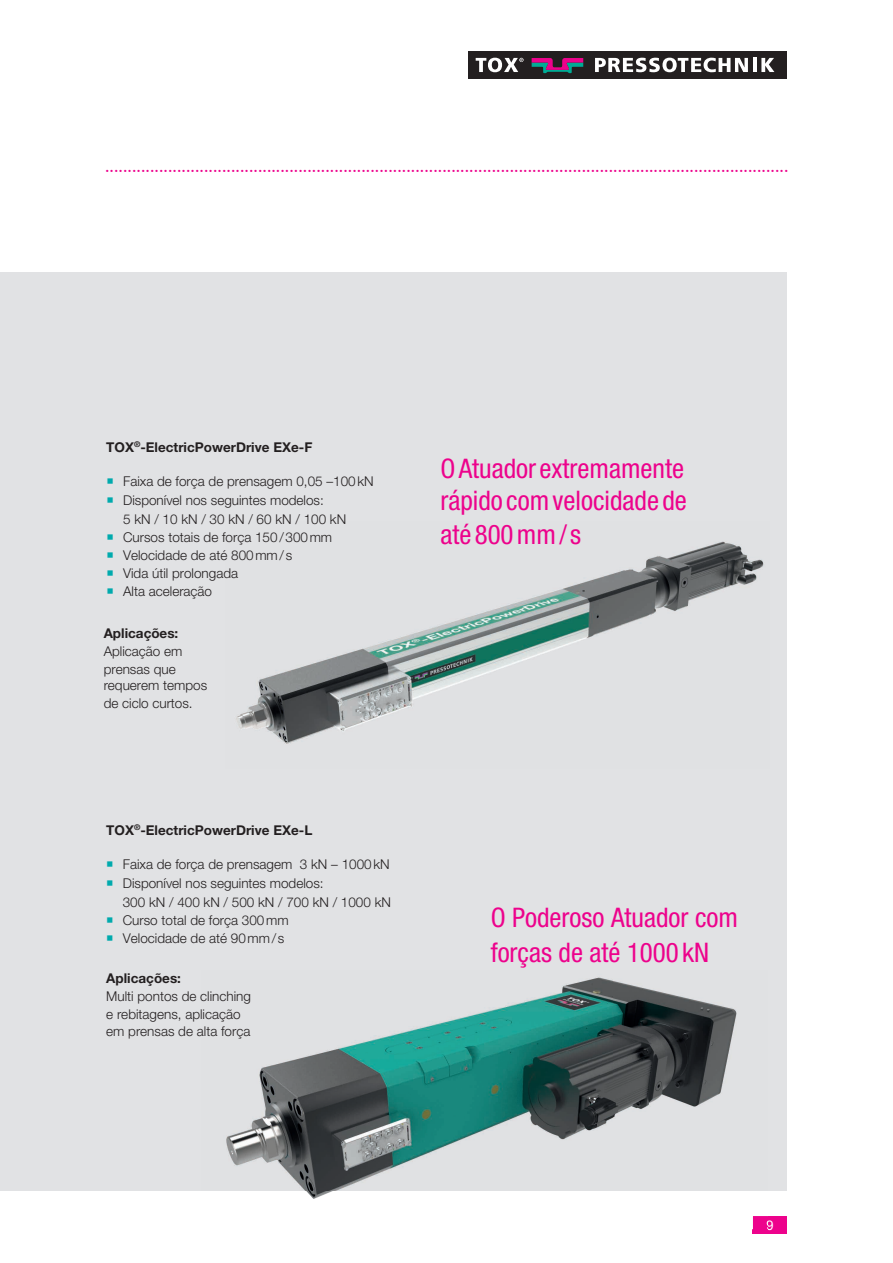
<style>
.page{position:relative;width:893px;height:1263px;background:#fff}
.page>*{position:absolute;margin:0;border:0;box-sizing:border-box;transform-origin:0 0}
.t1{font:condensed 27px/33.5px "Helvetica Neue LT Std";color:#ed028c;text-align:justify}
.t2{font:20.25px "Times New Roman";color:#ed028c}
.t3{font:300 13.5px/18.3px "Helvetica Neue LT Std";color:#231f20}
.t4{font:700 13.5px "Helvetica Neue LT Std";color:#231f20}
.t5{font:13.5px "Helvetica Neue LT Pro";color:#fff}
</style>
<div class="page">
<div style="left:468px;top:51px;width:319px;height:28px;background:#231f20"></div>
<svg style="left:476px;top:58px;width:48px;height:14px"></svg>
<svg style="left:595px;top:58px;width:153px;height:14px"></svg>
<hr style="left:753px;top:58px;width:3px;height:14px;background:#fff">
<svg style="left:761px;top:58px;width:13px;height:14px"></svg>
<svg style="left:532px;top:58px;width:51px;height:15px"></svg>
<div style="left:753px;top:1216px;width:34px;height:17px;background:#ed028c"></div>
<div style="left:0;top:272px;width:787px;height:919px;background:#e1e2e4"></div>
<img style="left:226px;top:977px;width:511px;height:222px">
<img style="left:753px;top:1216px;width:15px;height:9px">
<img style="left:236px;top:541px;width:528px;height:203px">
<h2 class="t2" style="left:105px;top:151px;width:685px">........................................................................................................................................................</h2>
<p class="t4" style="left:106px;top:439px;width:208px">TOX<sup>®</sup>-ElectricPowerDrive EXe-F</p>
<p class="t3" style="left:123px;top:473px;width:252px">Faixa de força de prensagem 0,05 –100 kN<br>Disponível nos seguintes modelos:<br>5 kN / 10 kN / 30 kN / 60 kN / 100 kN<br>Cursos totais de força 150 / 300 mm<br>Velocidade de até 800 mm / s<br>Vida útil prolongada<br>Alta aceleração</p>
<p class="t4" style="left:104px;top:625px;width:76px">Aplicações:</p>
<p class="t3" style="left:104px;top:643px;width:105px;line-height:17.4px">Aplicação em prensas que requerem tempos de ciclo curtos.</p>
<p class="t4" style="left:106px;top:821px;width:208px">TOX<sup>®</sup>-ElectricPowerDrive EXe-L</p>
<p class="t3" style="left:123px;top:855px;width:270px">Faixa de força de prensagem 3 kN – 1000 kN<br>Disponível nos seguintes modelos:<br>300 kN / 400 kN / 500 kN / 700 kN / 1000 kN<br>Curso total de força 300 mm<br>Velocidade de até 90 mm / s</p>
<p class="t4" style="left:106px;top:969px;width:76px">Aplicações:</p>
<p class="t3" style="left:106px;top:987px;width:146px">Multi pontos de clinching e rebitagens, aplicação em prensas de alta força</p>
<h1 class="t1" style="left:440px;top:451px;width:248px">O Atuador extremamente rápido com velocidade de até 800 mm / s</h1>
<h1 class="t1" style="left:491px;top:901px;width:249px;line-height:34.3px">O Poderoso Atuador com forças de até 1000 kN</h1>
<p class="t5" style="left:766px;top:1217px;width:9px">9</p>
</div>
